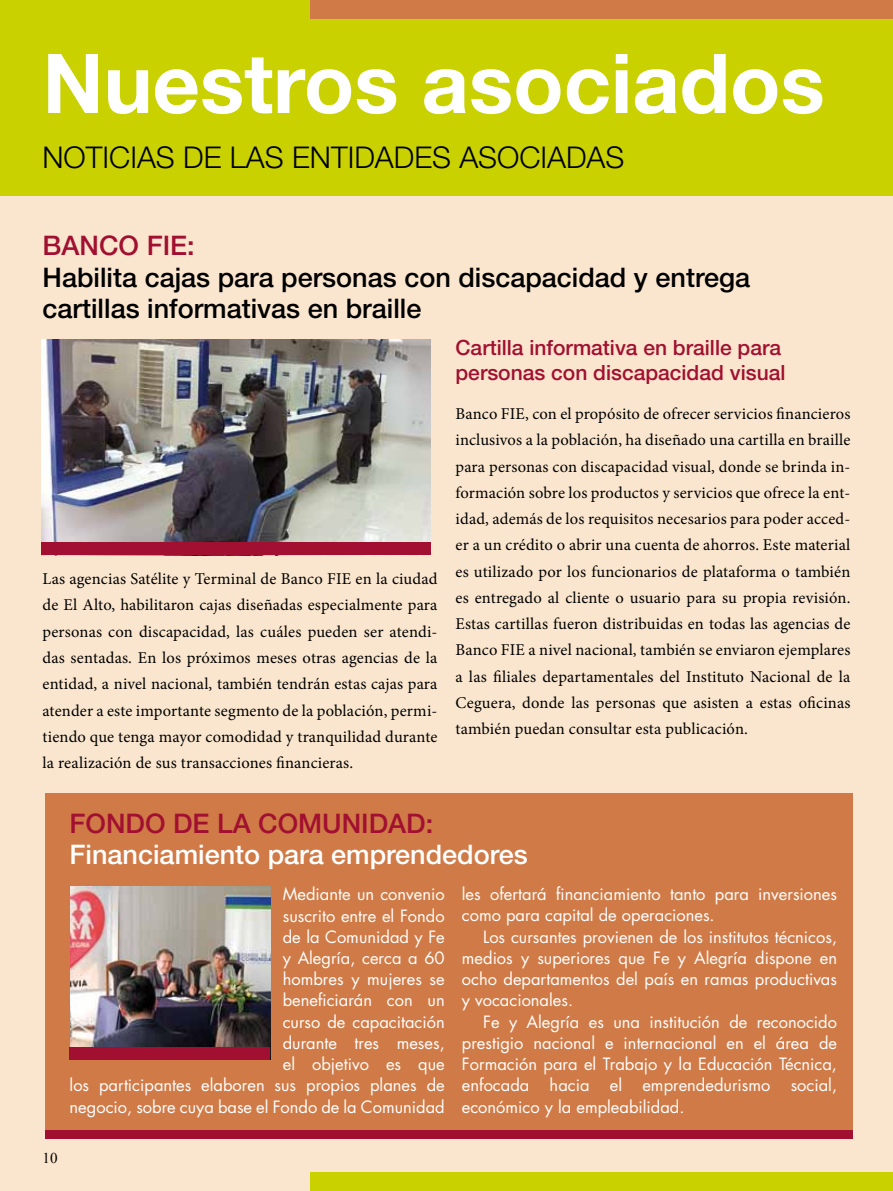
<style>
.page{position:relative;width:893px;height:1191px;background:#fae6ce}
.page>*{position:absolute;margin:0;border:0;box-sizing:border-box;transform-origin:0 0}
.t1{font:700 82.5px "Helvetica Neue LT Std";color:#fff}
.t2{font:300 30px "Helvetica Neue LT Std";color:#000}
.t3{font:500 27px/31.5px "Helvetica Neue LT Std";color:#000}
.t4{font:500 27px "Helvetica Neue LT Std";color:#fff}
.t5{font:500 27px "Helvetica Neue LT Std";color:#a11030}
.t6{font:500 21px/25.2px "Helvetica Neue LT Std";color:#a11030}
.t7{font:16.5px/26.2px "Minion Pro";letter-spacing:.01em;color:#000;text-align:justify}
.t8{font:16.5px/21.1px "Futura Std";color:#fff;text-align:justify}
.t9{font:15px "Times New Roman";color:#000}
</style>
<div class="page">
<div style="left:45px;top:793px;width:807px;height:344px;background:#d07b47"></div>
<div style="left:0;top:0;width:893px;height:196px;background:#c9d200"></div>
<img style="left:42px;top:339px;width:389px;height:203px">
<div style="left:42px;top:542px;width:389px;height:13px;background:#a11030"></div>
<div style="left:45px;top:1130px;width:807px;height:8px;background:#a11030"></div>
<img style="left:70px;top:886px;width:200px;height:161px">
<div style="left:70px;top:1047px;width:200px;height:12px;background:#a11030"></div>
<div style="left:310px;top:1171px;width:583px;height:20px;background:#c9d200"></div>
<div style="left:310px;top:0;width:583px;height:19px;background:#d07b47"></div>
<h1 class="t1" style="left:43px;top:32px;width:784px">Nuestros asociados</h1>
<h2 class="t2" style="left:43px;top:139px;width:583px">NOTICIAS DE LAS ENTIDADES ASOCIADAS</h2>
<h3 class="t5" style="left:43px;top:230px;width:154px">BANCO FIE:</h3>
<h3 class="t3" style="left:43px;top:261px;width:709px">Habilita cajas para personas con discapacidad y entrega cartillas informativas en braille</h3>
<p class="t7" style="left:43px;top:566px;width:396px">Las agencias Satélite y Terminal de Banco FIE en la ciudad de El Alto, habilitaron cajas diseñadas especialmente para personas con discapacidad, las cuáles pueden ser atendi&shy;das sentadas. En los próximos meses otras agencias de la entidad, a nivel nacional, también tendrán estas cajas para atender a este importante segmento de la población, permi&shy;tiendo que tenga mayor comodidad y tranquilidad durante la realización de sus transacciones financieras.</p>
<p class="t6" style="left:455px;top:334px;width:331px">Cartilla informativa en braille para personas con discapacidad visual</p>
<p class="t7" style="left:455px;top:401px;width:396px">Banco FIE, con el propósito de ofrecer servicios financieros inclusivos a la población, ha diseñado una cartilla en braille para personas con discapacidad visual, donde se brinda in&shy;formación sobre los productos y servicios que ofrece la ent&shy;idad, además de los requisitos necesarios para poder acced&shy;er a un crédito o abrir una cuenta de ahorros. Este material es utilizado por los funcionarios de plataforma o también es entregado al cliente o usuario para su propia revisión.<br>Estas cartillas fueron distribuidas en todas las agencias de Banco FIE a nivel nacional, también se enviaron ejemplares a las filiales departamentales del Instituto Nacional de la Ceguera, donde las personas que asisten a estas oficinas también puedan consultar esta publicación.</p>
<h3 class="t5" style="left:70px;top:807px;width:365px">FONDO DE LA COMUNIDAD:</h3>
<h3 class="t4" style="left:70px;top:838px;width:460px">Financiamiento para emprendedores</h3>
<p class="t8" style="left:70px;top:884px;width:377px;text-align:right">Mediante un convenio<br>suscrito entre el Fondo<br>de la Comunidad y Fe<br>y Alegría, cerca a 60<br>hombres y mujeres se<br>beneficiarán con un<br>curso de capacitación<br>durante tres meses,<br>el objetivo es que<br>los participantes elaboren sus propios planes de negocio, sobre cuya base el Fondo de la Comunidad</p>
<p class="t8" style="left:462px;top:883px;width:377px">les ofertará financiamiento tanto para inversiones como para capital de operaciones.</p>
<p class="t8" style="left:462px;top:926px;width:377px;text-indent:21px">Los cursantes provienen de los institutos técnicos, medios y superiores que Fe y Alegría dispone en ocho departamentos del país en ramas productivas y vocacionales.</p>
<p class="t8" style="left:462px;top:1011px;width:377px;text-indent:21px">Fe y Alegría es una institución de reconocido prestigio nacional e internacional en el área de Formación para el Trabajo y la Educación Técnica, enfocada hacia el emprendedurismo social, económico y la empleabilidad.</p>
<p class="t9" style="left:43px;top:1148px;width:16px">10</p>
</div>
